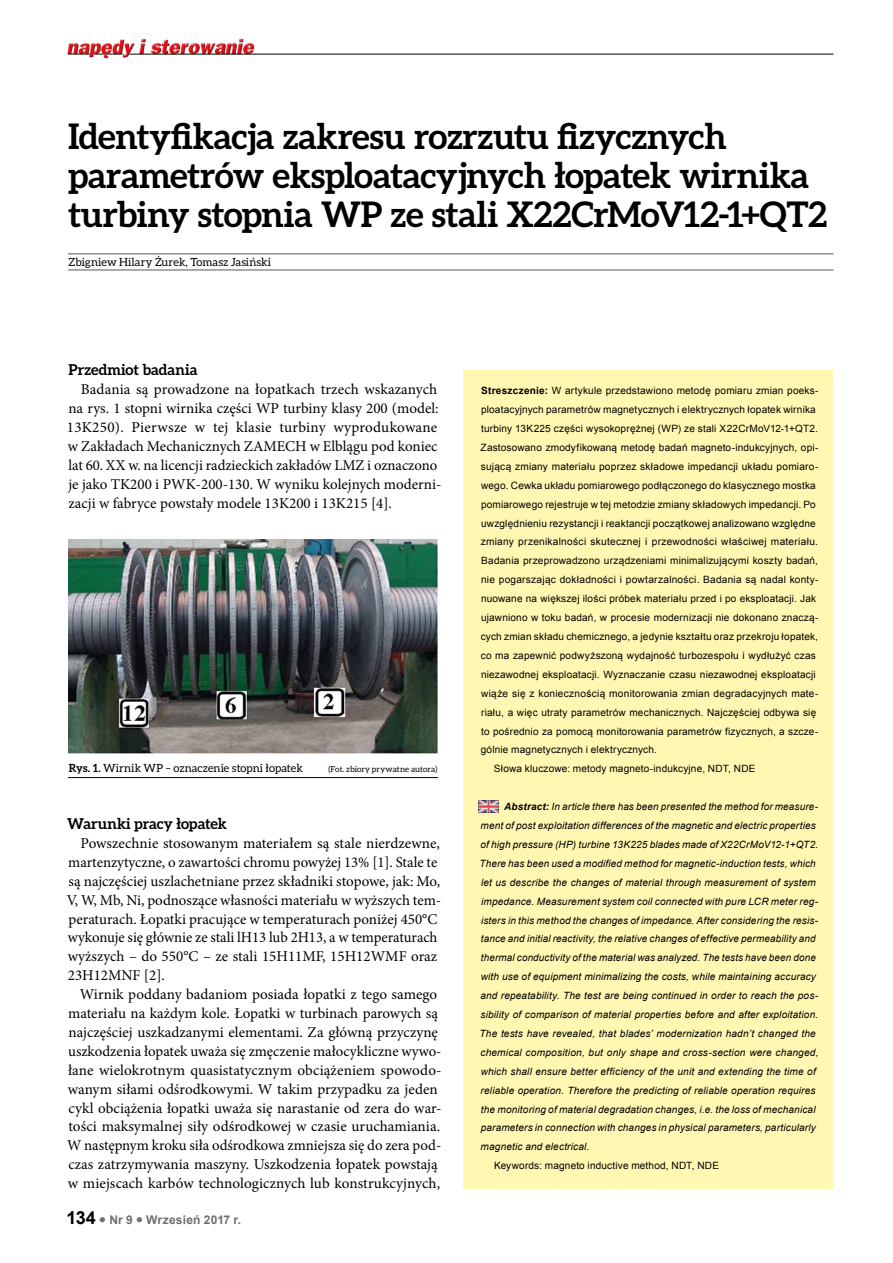
<style>
.page{position:relative;width:893px;height:1263px;background:#fff}
.page>*{position:absolute;margin:0;border:0;box-sizing:border-box;transform-origin:0 0}
.t1{font:700 35.25px/39px "Aleo";letter-spacing:-.01em;color:#000}
.t2{font:15px/18.9px "Minion Pro";color:#000}
.t3{font:700 15px "Aleo";color:#000}
.t4{font:700 12px "Arial";letter-spacing:.015em;color:#706f6f}
.t5{font:11.25px "Aleo";letter-spacing:.005em;color:#000}
.t6{font:10.05px "Arial";letter-spacing:.02em;color:#000}
.t7{font:italic 10.05px/18.9px "Arial";letter-spacing:.015em;color:#000}
.t8{font:8.25px "Aleo";letter-spacing:.005em;color:#000}
.s1{font-weight:700}
.s2{font-size:18px;color:#000}
</style>
<div class="page">
<img style="left:67px;top:38px;width:190px;height:21px">
<hr style="left:129px;top:54px;width:704px;height:1px;background:#000">
<svg style="left:68px;top:54px;width:55px;height:1px"></svg>
<img style="left:68px;top:539px;width:370px;height:214px">
<hr style="left:68px;top:254px;width:765px;height:1px;background:#575756">
<hr style="left:68px;top:270px;width:765px;height:1px;background:#575756">
<div style="left:463px;top:370px;width:370px;height:818px;background:#fff7b2"></div>
<hr style="left:68px;top:777px;width:370px;height:1px;background:#000">
<img style="left:479px;top:800px;width:19px;height:12px">
<h1 class="t1" style="left:68px;top:116px;width:761px">Identyfikacja zakresu rozrzutu fizycznych parametrów eksploatacyjnych łopatek wirnika turbiny stopnia wp ze stali X22CrMoV12-1+QT2</h1>
<p class="t5" style="left:68px;top:255px;width:204px">Zbigniew Hilary Żurek, Tomasz Jasiński</p>
<h2 class="t3" style="left:69px;top:361px;width:130px">Przedmiot badania</h2>
<p class="t2" style="left:67px;top:380px;width:376px;text-indent:14px">Badania są prowadzone na łopatkach trzech wskazanych na rys. 1 stopni wirnika części WP turbiny klasy 200 (model:<br>13K250). Pierwsze w tej klasie turbiny wyprodukowane w Zakładach Mechanicznych ZAMECH w Elblągu pod koniec lat 60. XX w. na licencji radzieckich zakładów LMZ i oznaczono je jako TK200 i PWK-200-130. W wyniku kolejnych moderni&shy;zacji w fabryce powstały modele 13K200 i 13K215 [4].</p>
<p class="t5" style="left:69px;top:762px;width:236px"><span class="s1">Rys. 1.</span> Wirnik WP – oznaczenie stopni łopatek</p>
<p class="t8" style="left:328px;top:765px;width:110px">(Fot. zbiory prywatne autora)</p>
<h2 class="t3" style="left:67px;top:815px;width:161px">Warunki pracy łopatek</h2>
<p class="t2" style="left:67px;top:834px;width:376px;text-indent:14px">Powszechnie stosowanym materiałem są stale nierdzewne, martenzytyczne, o zawartości chromu powyżej 13% [1]. Stale te są najczęściej uszlachetniane przez składniki stopowe, jak: Mo, V, W, Mb, Ni, podnoszące własności materiału w wyższych tem&shy;peraturach. Łopatki pracujące w temperaturach poniżej 450°C wykonuje się głównie ze stali lH13 lub 2H13, a w temperaturach wyższych – do 550°C – ze stali 15H11MF, 15H12WMF oraz 23H12MNF [2].</p>
<p class="t2" style="left:67px;top:985px;width:376px;text-align:center">Wirnik poddany badaniom posiada łopatki z tego samego materiału na każdym kole. Łopatki w turbinach parowych są najczęściej uszkadzanymi elementami. Za główną przyczynę uszkodzenia łopatek uważa się zmęczenie małocykliczne wywo&shy;łane wielokrotnym quasistatycznym obciążeniem spowodo&shy;wanym siłami odśrodkowymi. W takim przypadku za jeden cykl obciążenia łopatki uważa się narastanie od zera do war&shy;tości maksymalnej siły odśrodkowej w czasie uruchamiania.<br>W następnym kroku siła odśrodkowa zmniejsza się do zera pod&shy;czas zatrzymywania maszyny. Uszkodzenia łopatek powstają w miejscach karbów technologicznych lub konstrukcyjnych,</p>
<p class="t4" style="left:67px;top:1212px;width:176px"><span class="s2">134</span> ● Nr 9 ● Wrzesień 2017 r.</p>
<p class="t6" style="left:481px;top:384px;width:339px"><span class="s1">Streszczenie:</span> W artykule przedstawiono metodę pomiaru zmian poeks-</p>
<p class="t6" style="left:481px;top:403px;width:336px">ploatacyjnych parametrów magnetycznych i elektrycznych łopatek wirnika</p>
<p class="t6" style="left:481px;top:422px;width:338px">turbiny 13K225 części wysokoprężnej (WP) ze stali X22CrMoV12-1+QT2.</p>
<p class="t6" style="left:481px;top:441px;width:339px">Zastosowano zmodyfikowaną metodę badań magneto-indukcyjnych, opi-</p>
<p class="t6" style="left:481px;top:460px;width:339px">sującą zmiany materiału poprzez składowe impedancji układu pomiaro-</p>
<p class="t6" style="left:481px;top:479px;width:336px">wego. Cewka układu pomiarowego podłączonego do klasycznego mostka</p>
<p class="t6" style="left:481px;top:497px;width:336px">pomiarowego rejestruje w tej metodzie zmiany składowych impedancji. Po</p>
<p class="t6" style="left:481px;top:516px;width:336px">uwzględnieniu rezystancji i reaktancji początkowej analizowano względne</p>
<p class="t6" style="left:481px;top:535px;width:339px">zmiany przenikalności skutecznej i przewodności właściwej materiału.</p>
<p class="t6" style="left:481px;top:554px;width:338px">Badania przeprowadzono urządzeniami minimalizującymi koszty badań,</p>
<p class="t6" style="left:481px;top:573px;width:339px">nie pogarszając dokładności i powtarzalności. Badania są nadal konty-</p>
<p class="t6" style="left:481px;top:592px;width:337px">nuowane na większej ilości próbek materiału przed i po eksploatacji. Jak</p>
<p class="t6" style="left:481px;top:611px;width:339px">ujawniono w toku badań, w procesie modernizacji nie dokonano znaczą-</p>
<p class="t6" style="left:481px;top:630px;width:339px">cych zmian składu chemicznego, a jedynie kształtu oraz przekroju łopatek,</p>
<p class="t6" style="left:481px;top:649px;width:337px">co ma zapewnić podwyższoną wydajność turbozespołu i wydłużyć czas</p>
<p class="t6" style="left:481px;top:668px;width:336px">niezawodnej eksploatacji. Wyznaczanie czasu niezawodnej eksploatacji</p>
<p class="t6" style="left:481px;top:686px;width:339px">wiąże się z koniecznością monitorowania zmian degradacyjnych mate-</p>
<p class="t6" style="left:481px;top:705px;width:337px">riału, a więc utraty parametrów mechanicznych. Najczęściej odbywa się</p>
<p class="t6" style="left:481px;top:724px;width:339px">to pośrednio za pomocą monitorowania parametrów fizycznych, a szcze-</p>
<p class="t6" style="left:481px;top:743px;width:178px">gólnie magnetycznych i elektrycznych.</p>
<p class="t6" style="left:494px;top:762px;width:263px">Słowa kluczowe: metody magneto-indukcyjne, NDT, NDE</p>
<p class="t7" style="left:479px;top:797px;width:340px;text-indent:25px"><span class="s1">Abstract:</span> In article there has been presented the method for measure&shy;ment of post exploitation differences of the magnetic and electric properties of high pressure (HP) turbine 13K225 blades made of X22CrMoV12-1+QT2.<br>There has been used a modified method for magnetic-induction tests, which let us describe the changes of material through measurement of system impedance. Measurement system coil connected with pure LCR meter reg&shy;isters in this method the changes of impedance. After considering the resis&shy;tance and initial reactivity, the relative changes of effective permeability and thermal conductivity of the material was analyzed. The tests have been done with use of equipment minimalizing the costs, while maintaining accuracy and repeatability. The test are being continued in order to reach the pos&shy;sibility of comparison of material properties before and after exploitation.<br>The tests have revealed, that blades’ modernization hadn’t changed the chemical composition, but only shape and cross-section were changed, which shall ensure better efficiency of the unit and extending the time of reliable operation. Therefore the predicting of reliable operation requires the monitoring of material degradation changes, i.e. the loss of mechanical parameters in connection with changes in physical parameters, particularly magnetic and electrical.</p>
<p class="t6" style="left:494px;top:1159px;width:227px">Keywords: magneto inductive method, NDT, NDE</p>
</div>
